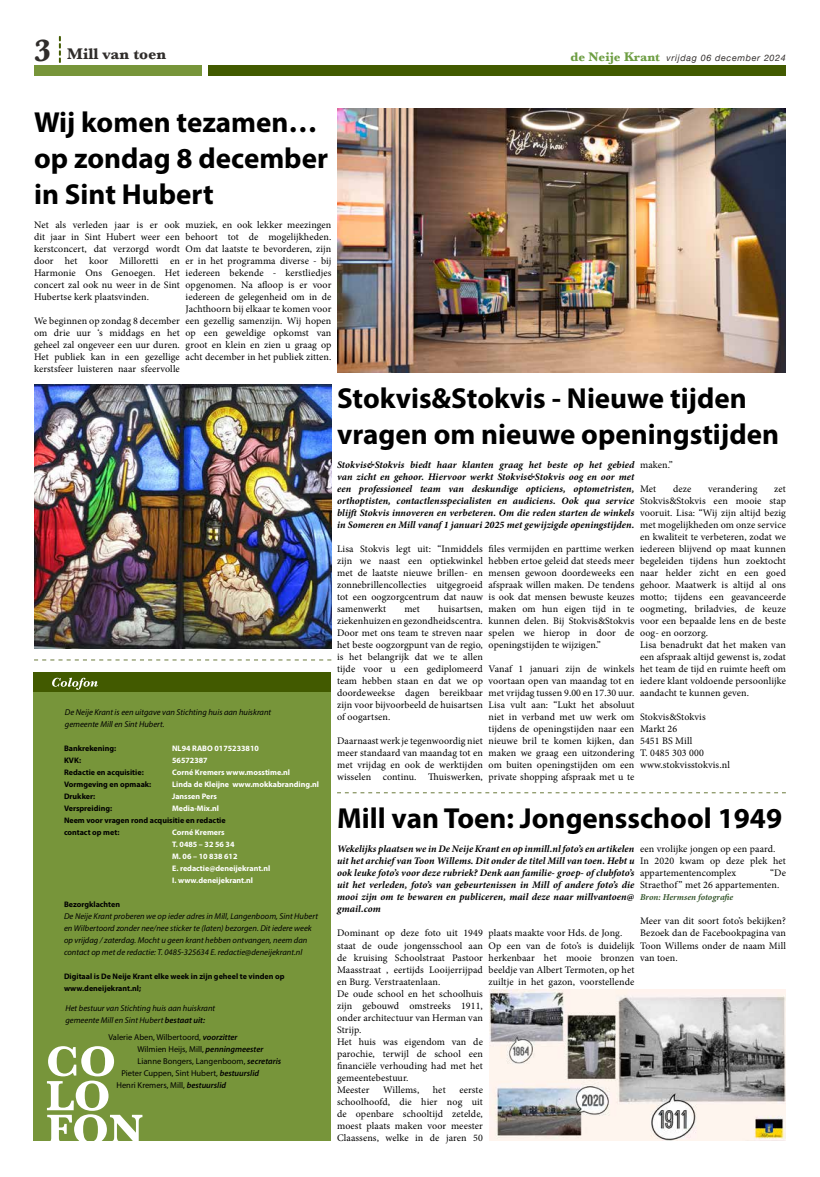
<style>
.page{position:relative;width:820px;height:1177px;background:#fff}
.page>*{position:absolute;margin:0;border:0;box-sizing:border-box;transform-origin:0 0}
.t1{font:700 32px "Baskerville";color:#302d2b}
.t2{font:700 29px/36px "Myriad Pro";color:#000}
.t3{font:700 16px "Baskerville";color:#302d2b}
.t4{font:10px/12px "Minion Pro";letter-spacing:.01em;color:#000;text-align:justify}
.t5{font:italic 700 10px/12px "Minion Pro";letter-spacing:.01em;color:#000;text-align:justify}
.t6{font:italic 9px "Helvetica Neue";letter-spacing:.07em;color:#34302e}
.t7{font:italic 700 9px "Minion Pro";letter-spacing:-.005em;color:#395830}
.t8{font:italic 8.5px/12px "Myriad Pro";color:#000}
.t9{font:8.5px "Myriad Pro";color:#000}
.t10{font:700 8px/12px "Myriad Pro";color:#000}
.t11{font:700 8px/12px "Myriad Pro";color:#fff}
.s1{font-family:"Baskerville";font-weight:700;font-style:normal;font-size:13px;color:#6e9e43}
.s2{font-weight:600}
.s3{font-weight:600;font-style:italic}
</style>
<div class="page">
<svg style="left:59px;top:37px;width:2px;height:25px"></svg>
<div style="left:208px;top:65px;width:577px;height:11px;background:#425a00"></div>
<div style="left:34px;top:65px;width:167px;height:11px;background:#77953a"></div>
<div style="left:33px;top:687px;width:297px;height:453px;background:#77953a"></div>
<svg style="left:47px;top:1046px;width:95px;height:95px"></svg>
<div style="left:33px;top:672px;width:297px;height:20px;background:#425a00"></div>
<svg style="left:52px;top:677px;width:46px;height:12px"></svg>
<svg style="left:34px;top:659px;width:297px;height:1px"></svg>
<img style="left:337px;top:108px;width:448px;height:264px">
<svg style="left:337px;top:792px;width:448px;height:1px"></svg>
<img style="left:34px;top:384px;width:297px;height:264px">
<img style="left:489px;top:989px;width:296px;height:151px">
<h1 class="t1" style="left:34px;top:29px;width:19px">3</h1>
<h3 class="t3" style="left:67px;top:42px;width:100px">Mill van toen</h3>
<h2 class="t2" style="left:34px;top:103px;width:295px">Wij komen tezamen… op zondag 8 december in Sint Hubert</h2>
<p class="t4" style="left:34px;top:219px;width:147px">Net als verleden jaar is er ook dit jaar in Sint Hubert weer een kerstconcert, dat verzorgd wordt door het koor Milloretti en Harmonie Ons Genoegen. Het concert zal ook nu weer in de Sint Hubertse kerk plaatsvinden.</p>
<p class="t4" style="left:34px;top:315px;width:147px">We beginnen op zondag 8 december om drie uur ‘s middags en het geheel zal ongeveer een uur duren.<br>Het publiek kan in een gezellige kerstsfeer luisteren naar sfeervolle</p>
<p class="t4" style="left:185px;top:219px;width:147px">muziek, en ook lekker meezingen behoort tot de mogelijkheden.<br>Om dat laatste te bevorderen, zijn er in het programma diverse - bij iedereen bekende - kerstliedjes opgenomen. Na afloop is er voor iedereen de gelegenheid om in de Jachthoorn bij elkaar te komen voor een gezellig samenzijn. Wij hopen op een geweldige opkomst van groot en klein en zien u graag op acht december in het publiek zitten.</p>
<p class="t6" style="left:570px;top:51px;width:217px"><span class="s1">de Neije Krant</span> vrijdag 06 december 2024</p>
<p class="t8" style="left:65px;top:706px;width:208px">De Neije Krant is een uitgave van Stichting huis aan huiskrant gemeente Mill en Sint Hubert.</p>
<p class="t10" style="left:64px;top:742px;width:54px">Bankrekening:</p>
<p class="t11" style="left:172px;top:742px;width:88px">NL94 RABO 0175233810</p>
<p class="t10" style="left:64px;top:754px;width:19px">KVK:</p>
<p class="t11" style="left:172px;top:754px;width:37px">56572387</p>
<p class="t10" style="left:64px;top:766px;width:81px">Redactie en acquisitie:</p>
<p class="t11" style="left:172px;top:766px;width:119px">Corné Kremers www.mosstime.nl</p>
<p class="t10" style="left:64px;top:778px;width:89px">Vormgeving en opmaak:</p>
<p class="t11" style="left:172px;top:778px;width:148px">Linda de Kleijne www.mokkabranding.nl</p>
<p class="t10" style="left:64px;top:790px;width:33px">Drukker:</p>
<p class="t11" style="left:172px;top:790px;width:46px">Janssen Pers</p>
<p class="t10" style="left:64px;top:802px;width:50px">Verspreiding:</p>
<p class="t11" style="left:172px;top:802px;width:48px">Media-Mix.nl</p>
<p class="t10" style="left:64px;top:814px;width:163px">Neem voor vragen rond acquisitie en redactie contact op met:</p>
<p class="t11" style="left:172px;top:826px;width:100px">Corné Kremers<br>T. 0485 – 32 56 34<br>M. 06 – 10 838 612<br>E. redactie@deneijekrant.nl<br>I. www.deneijekrant.nl</p>
<p class="t10" style="left:64px;top:898px;width:57px">Bezorgklachten</p>
<p class="t8" style="left:64px;top:910px;width:255px">De Neije Krant proberen we op ieder adres in Mill, Langenboom, Sint Hubert en Wilbertoord zonder nee/nee sticker te (laten) bezorgen. Dit iedere week op vrijdag / zaterdag. Mocht u geen krant hebben ontvangen, neem dan contact op met de redactie: T. 0485-325634 E. redactie@deneijekrant.nl</p>
<p class="t10" style="left:64px;top:970px;width:222px">Digitaal is De Neije Krant elke week in zijn geheel te vinden op www.deneijekrant.nl;</p>
<p class="t8" style="left:65px;top:1002px;width:151px">Het bestuur van Stichting huis aan huiskrant gemeente Mill en Sint Hubert <span class="s2">bestaat uit:</span></p>
<p class="t9" style="left:108px;top:1031px;width:130px">Valerie Aben, Wilbertoord, <span class="s3">voorzitter</span></p>
<p class="t9" style="left:137px;top:1043px;width:127px">Wilmien Heijs, Mill, <span class="s3">penningmeester</span></p>
<p class="t9" style="left:137px;top:1055px;width:145px">Lianne Bongers, Langenboom, <span class="s3">secretaris</span></p>
<p class="t9" style="left:121px;top:1067px;width:139px">Pieter Cuppen, Sint Hubert, <span class="s3">bestuurslid</span></p>
<p class="t9" style="left:116px;top:1079px;width:111px">Henri Kremers, Mill, <span class="s3">bestuurslid</span></p>
<h2 class="t2" style="left:337px;top:379px;width:443px">Stokvis&amp;Stokvis - Nieuwe tijden vragen om nieuwe openingstijden</h2>
<p class="t5" style="left:337px;top:459px;width:299px">Stokvis&amp;Stokvis biedt haar klanten graag het beste op het gebied van zicht en gehoor. Hiervoor werkt Stokvis&amp;Stokvis oog en oor met een professioneel team van deskundige opticiens, optometristen, orthoptisten, contactlensspecialisten en audiciens. Ook qua service blijft Stokvis innoveren en verbeteren. Om die reden starten de winkels in Someren en Mill vanaf 1 januari 2025 met gewijzigde openingstijden.</p>
<p class="t4" style="left:337px;top:543px;width:147px">Lisa Stokvis legt uit: “Inmiddels zijn we naast een optiekwinkel met de laatste nieuwe brillen- en zonnebrillencollecties uitgegroeid tot een oogzorgcentrum dat nauw samenwerkt</p>
<p class="t4" style="left:639px;top:459px;width:34px">maken.”</p>
<p class="t4" style="left:639px;top:483px;width:18px">Met</p>
<p class="t4" style="left:672px;top:483px;width:20px">deze</p>
<p class="t4" style="left:707px;top:483px;width:51px">verandering</p>
<p class="t4" style="left:639px;top:483px;width:147px;text-align:left;text-indent:134px">zet<br>Stokvis&amp;Stokvis een mooie stap vooruit. Lisa: “Wij zijn altijd bezig met mogelijkheden om onze service en kwaliteit te verbeteren, zodat we iedereen blijvend op maat kunnen begeleiden tijdens hun zoektocht naar helder zicht en een goed gehoor. Maatwerk is altijd al ons motto; tijdens een geavanceerde oogmeting, briladvies, de keuze voor een bepaalde lens en de beste oog- en oorzorg.<br>Lisa benadrukt dat het maken van een afspraak altijd gewenst is, zodat het team de tijd en ruimte heeft om iedere klant voldoende persoonlijke aandacht te kunnen geven.</p>
<p class="t4" style="left:639px;top:711px;width:91px;text-align:left">Stokvis&amp;Stokvis<br>Markt 26<br>5451 BS Mill<br>T. 0485 303 000 www.stokvisstokvis.nl</p>
<p class="t4" style="left:488px;top:543px;width:147px">files vermijden en parttime werken hebben ertoe geleid dat steeds meer mensen gewoon doordeweeks een afspraak willen maken. De tendens is ook dat mensen bewuste keuzes maken om hun eigen tijd in te kunnen delen. Bij Stokvis&amp;Stokvis spelen we hierop in door de openingstijden te wijzigen.”</p>
<p class="t4" style="left:488px;top:663px;width:147px">Vanaf 1 januari zijn de winkels voortaan open van maandag tot en met vrijdag tussen 9.00 en 17.30 uur.<br>Lisa vult aan: “Lukt het absoluut niet in verband met uw werk om tijdens de openingstijden naar een nieuwe bril te komen kijken, dan maken we graag een uitzondering om buiten openingstijden om een private shopping afspraak met u te</p>
<p class="t4" style="left:337px;top:603px;width:147px;text-indent:101px">huisartsen, ziekenhuizen en gezondheidscentra.<br>Door met ons team te streven naar het beste oogzorgpunt van de regio, is het belangrijk dat we te allen tijde voor u een gediplomeerd team hebben staan en dat we op doordeweekse dagen bereikbaar zijn voor bijvoorbeeld de huisartsen of oogartsen.</p>
<p class="t4" style="left:337px;top:735px;width:147px">Daarnaast werk je tegenwoordig niet meer standaard van maandag tot en met vrijdag en ook de werktijden wisselen continu. Thuiswerken,</p>
<p class="t4" style="left:404px;top:603px;width:17px">met</p>
<h2 class="t2" style="left:337px;top:799px;width:446px">Mill van Toen: Jongensschool 1949</h2>
<p class="t5" style="left:337px;top:843px;width:299px">Wekelijks plaatsen we in De Neije Krant en op inmill.nl foto’s en artikelen uit het archief van Toon Willems. Dit onder de titel Mill van toen. Hebt u ook leuke foto’s voor deze rubriek? Denk aan familie- groep- of clubfoto’s uit het verleden, foto’s van gebeurtenissen in Mill of andere foto’s die mooi zijn om te bewaren en publiceren, mail deze naar millvantoen@ gmail.com</p>
<p class="t4" style="left:337px;top:927px;width:147px;text-align:left">Dominant op deze foto uit 1949 staat de oude jongensschool aan de kruising Schoolstraat Pastoor<br>Maasstraat , eertijds Looijerrijpad en Burg. Verstraatenlaan.<br>De oude school en het schoolhuis zijn gebouwd omstreeks 1911, onder architectuur van Herman van<br>Strijp.<br>Het huis was eigendom van de parochie, terwijl de school een financiële verhouding had met het gemeentebestuur.<br>Meester</p>
<p class="t4" style="left:639px;top:843px;width:147px;text-align:left">een vrolijke jongen op een paard.<br>In 2020 kwam op deze plek het appartementencomplex</p>
<p class="t4" style="left:639px;top:867px;width:147px;text-indent:130px">“De<br>Straethof ” met 26 appartementen.</p>
<p class="t7" style="left:639px;top:891px;width:95px">Bron: Hermsen fotografie</p>
<p class="t4" style="left:639px;top:915px;width:147px">Meer van dit soort foto’s bekijken?<br>Bezoek dan de Facebookpagina van Toon Willems onder de naam Mill van toen.</p>
<p class="t4" style="left:488px;top:927px;width:147px;text-align:left">plaats maakte voor Hds. de Jong.<br>Op een van de foto’s is duidelijk herkenbaar het mooie bronzen beeldje van Albert Termoten, op het zuiltje in het gazon, voorstellende</p>
<p class="t4" style="left:383px;top:1083px;width:38px">Willems,</p>
<p class="t4" style="left:433px;top:1083px;width:14px">het</p>
<p class="t4" style="left:337px;top:1083px;width:147px;text-indent:122px">eerste schoolhoofd, die hier nog uit de openbare schooltijd zetelde, moest plaats maken voor meester Claassens, welke in de jaren 50</p>
</div>
